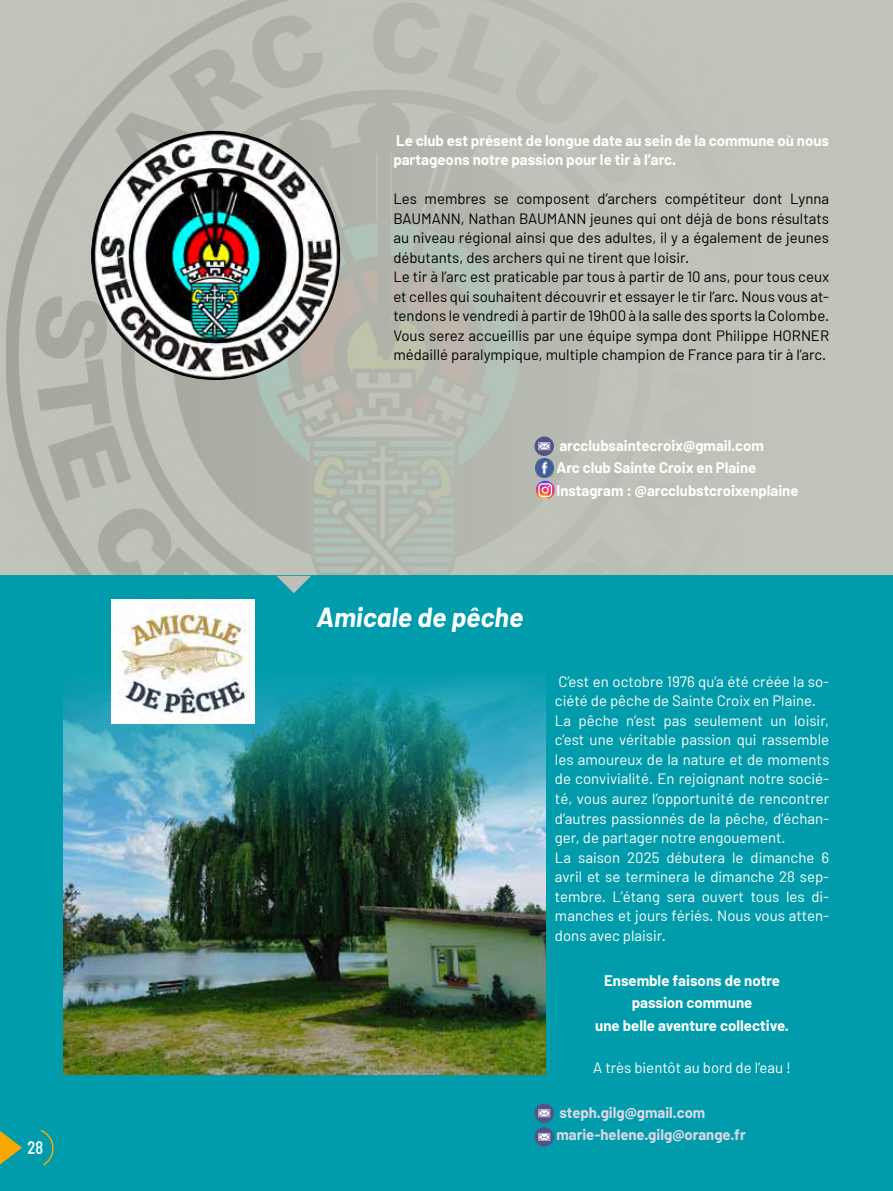
<style>
.page{position:relative;width:893px;height:1191px;background:#fff}
.page>*{position:absolute;margin:0;border:0;box-sizing:border-box;transform-origin:0 0}
.t1{font:italic 700 27px "Barlow";color:#fff}
.t2{font:600 18px "Barlow";color:#fff;scale:.8 1}
.t3{font:15px/19.5px "Barlow";color:#000}
.t4{font:15px/19.5px "Barlow";color:#fff}
.t5{font:700 15px/22.5px "Barlow";color:#fff}
.t6{font:700 15px/22.5px "Barlow";color:#dcd8e7}
</style>
<div class="page">
<div style="left:0;top:0;width:893px;height:576px;background:#bfc3b9"></div>
<img style="left:6px;top:0;width:758px;height:576px">
<div style="left:0;top:576px;width:893px;height:615px;background:#019cac"></div>
<img style="left:64px;top:672px;width:481px;height:402px">
<svg style="left:276px;top:576px;width:35px;height:17px"></svg>
<img style="left:91px;top:131px;width:249px;height:249px;border-radius:125px">
<svg style="left:0;top:1131px;width:22px;height:33px"></svg>
<svg style="left:40px;top:1129px;width:14px;height:37px"></svg>
<img style="left:535px;top:459px;width:19px;height:18px">
<svg style="left:536px;top:481px;width:19px;height:18px"></svg>
<img style="left:112px;top:600px;width:142px;height:123px">
<svg style="left:534px;top:436px;width:20px;height:20px"></svg>
<svg style="left:538px;top:442px;width:12px;height:8px"></svg>
<svg style="left:534px;top:1127px;width:20px;height:19px"></svg>
<svg style="left:538px;top:1133px;width:12px;height:7px"></svg>
<svg style="left:534px;top:1103px;width:20px;height:20px"></svg>
<svg style="left:538px;top:1109px;width:12px;height:8px"></svg>
<p class="t2" style="left:28px;top:1136px;width:21px">28</p>
<p class="t5" style="left:393px;top:130px;width:437px;line-height:19.5px">Le club est présent de longue date au sein de la commune où nous partageons notre passion pour le tir à l’arc.</p>
<p class="t3" style="left:393px;top:189px;width:437px">Les membres se composent d’archers compétiteur dont Lynna BAUMANN, Nathan BAUMANN jeunes qui ont déjà de bons résultats au niveau régional ainsi que des adultes, il y a également de jeunes débutants, des archers qui ne tirent que loisir.<br>Le tir à l’arc est praticable par tous à partir de 10 ans, pour tous ceux et celles qui souhaitent découvrir et essayer le tir l’arc. Nous vous at&shy;tendons le vendredi à partir de 19h00 à la salle des sports la Colombe.<br>Vous serez accueillis par une équipe sympa dont Philippe HORNER médaillé paralympique, multiple champion de France para tir à l’arc.</p>
<p class="t5" style="left:556px;top:434px;width:244px">arcclubsaintecroix@gmail.com<br>Arc club Sainte Croix en Plaine<br>Instagram : @arcclubstcroixenplaine</p>
<h1 class="t1" style="left:316px;top:600px;width:208px">Amicale de pêche</h1>
<p class="t4" style="left:555px;top:671px;width:276px">C’est en octobre 1976 qu’a été créée la so&shy;ciété de pêche de Sainte Croix en Plaine.<br>La pêche n’est pas seulement un loisir, c’est une véritable passion qui rassemble les amoureux de la nature et de moments de convivialité. En rejoignant notre socié&shy;té, vous aurez l’opportunité de rencontrer d’autres passionnés de la pêche, d’échan&shy;ger, de partager notre engouement.<br>La saison 2025 débutera le dimanche 6 avril et se terminera le dimanche 28 sep&shy;tembre. L’étang sera ouvert tous les di&shy;manches et jours fériés. Nous vous atten&shy;dons avec plaisir.</p>
<p class="t5" style="left:595px;top:968px;width:195px;text-align:center">Ensemble faisons de notre passion commune<br>une belle aventure collective.</p>
<p class="t4" style="left:593px;top:1057px;width:199px">A très bientôt au bord de l’eau !</p>
<p class="t6" style="left:556px;top:1100px;width:191px">steph.gilg@gmail.com marie-helene.gilg@orange.fr</p>
</div>
